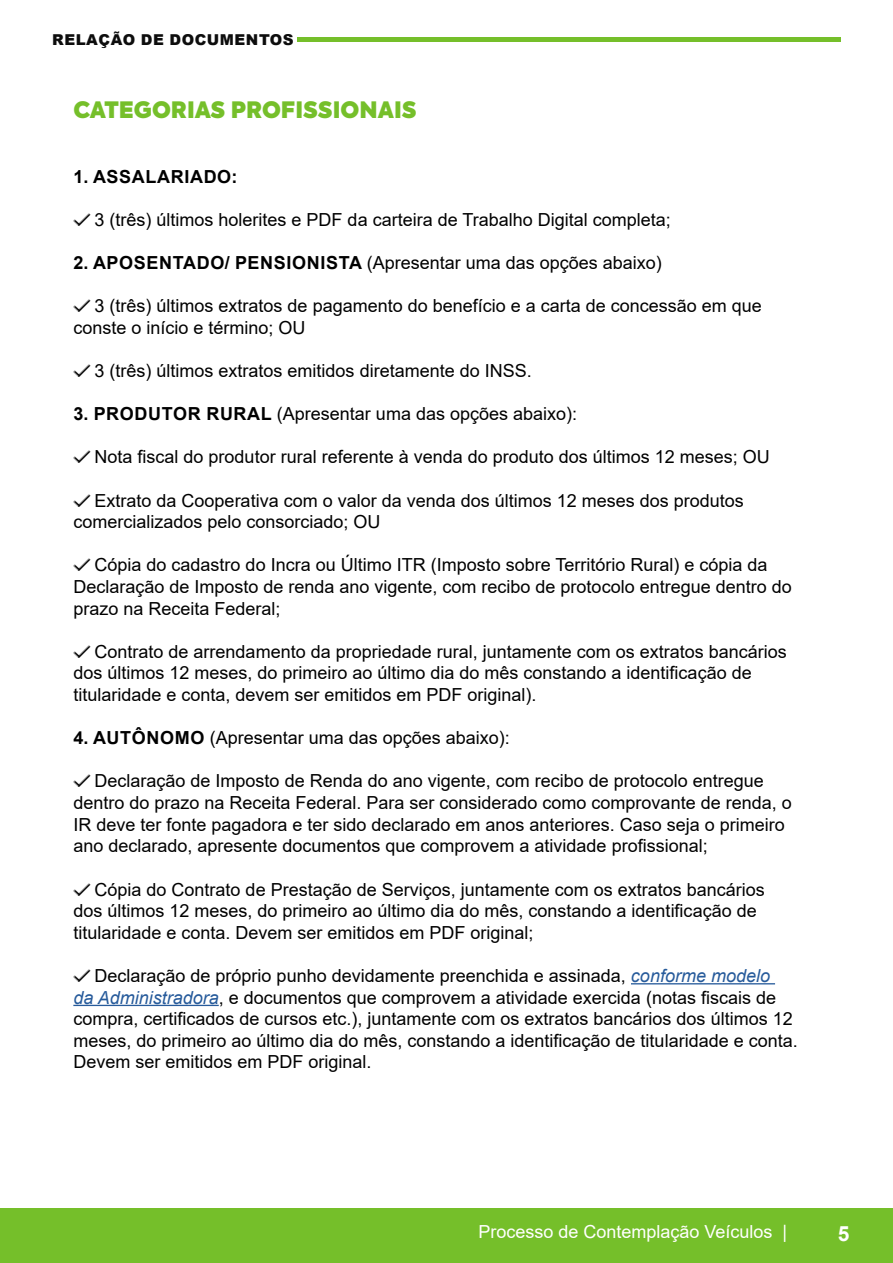
<style>
.page{position:relative;width:893px;height:1263px;background:#fff}
.page>*{position:absolute;margin:0;border:0;box-sizing:border-box;transform-origin:0 0}
.t1{font:800 22.5px "Axiforma";color:#75bf2a}
.t2{font:700 21px "Arial";color:#fff}
.t3{font:18px/21.6px "Arial";color:#000}
.t4{font:18px "Arial";color:#fff}
.t5{font:700 18px "Arial";letter-spacing:.035em;color:#000}
.t6{font:900 15px "Arial";letter-spacing:.035em;color:#0d0d0d}
.s1{font-weight:700}
.s2{font-style:italic;color:#275b9b}
</style>
<div class="page">
<div style="left:0;top:1209px;width:893px;height:54px;background:#75bf2a"></div>
<hr style="left:298px;top:37px;width:543px;height:4px;background:#75bf2a">
<hr style="left:631px;top:983px;width:144px;height:1px;background:#275b9b">
<hr style="left:73px;top:1005px;width:146px;height:1px;background:#275b9b">
<p class="t6" style="left:52px;top:29px;width:243px">RELAÇÃO DE DOCUMENTOS</p>
<p class="t1" style="left:73px;top:93px;width:345px">CATEGORIAS PROFISSIONAIS</p>
<p class="t5" style="left:73px;top:164px;width:166px">1. ASSALARIADO:</p>
<p class="t3" style="left:95px;top:209px;width:578px">3 (três) últimos holerites e PDF da carteira de Trabalho Digital completa;</p>
<p class="t3" style="left:73px;top:252px;width:590px"><span class="s1">2. APOSENTADO/ PENSIONISTA</span> (Apresentar uma das opções abaixo)</p>
<p class="t3" style="left:73px;top:295px;width:690px;text-indent:21px">3 (três) últimos extratos de pagamento do benefício e a carta de concessão em que conste o início e término; OU</p>
<p class="t3" style="left:95px;top:360px;width:439px">3 (três) últimos extratos emitidos diretamente do INSS.</p>
<p class="t3" style="left:73px;top:403px;width:505px"><span class="s1">3. PRODUTOR RURAL</span> (Apresentar uma das opções abaixo):</p>
<p class="t3" style="left:95px;top:446px;width:677px">Nota fiscal do produtor rural referente à venda do produto dos últimos 12 meses; OU</p>
<p class="t3" style="left:73px;top:489px;width:672px;text-indent:21px">Extrato da Cooperativa com o valor da venda dos últimos 12 meses dos produtos comercializados pelo consorciado; OU</p>
<p class="t3" style="left:73px;top:554px;width:720px;text-indent:21px">Cópia do cadastro do Incra ou Último ITR (Imposto sobre Território Rural) e cópia da<br>Declaração de Imposto de renda ano vigente, com recibo de protocolo entregue dentro do prazo na Receita Federal;</p>
<p class="t3" style="left:73px;top:641px;width:715px;text-indent:21px">Contrato de arrendamento da propriedade rural, juntamente com os extratos bancários dos últimos 12 meses, do primeiro ao último dia do mês constando a identificação de titularidade e conta, devem ser emitidos em PDF original).</p>
<p class="t3" style="left:73px;top:727px;width:438px"><span class="s1">4. AUTÔNOMO</span> (Apresentar uma das opções abaixo):</p>
<p class="t3" style="left:73px;top:770px;width:720px;text-indent:21px">Declaração de Imposto de Renda do ano vigente, com recibo de protocolo entregue dentro do prazo na Receita Federal. Para ser considerado como comprovante de renda, o IR deve ter fonte pagadora e ter sido declarado em anos anteriores. Caso seja o primeiro ano declarado, apresente documentos que comprovem a atividade profissional;</p>
<p class="t3" style="left:73px;top:878px;width:693px;text-indent:21px">Cópia do Contrato de Prestação de Serviços, juntamente com os extratos bancários dos últimos 12 meses, do primeiro ao último dia do mês, constando a identificação de titularidade e conta. Devem ser emitidos em PDF original;</p>
<p class="t3" style="left:73px;top:965px;width:726px;text-indent:21px">Declaração de próprio punho devidamente preenchida e assinada, <span class="s2">conforme modelo<br>da Administradora</span>, e documentos que comprovem a atividade exercida (notas fiscais de compra, certificados de cursos etc.), juntamente com os extratos bancários dos últimos 12 meses, do primeiro ao último dia do mês, constando a identificação de titularidade e conta.<br>Devem ser emitidos em PDF original.</p>
<p class="t4" style="left:478px;top:1220px;width:310px">Processo de Contemplação Veículos |</p>
<p class="t2" style="left:838px;top:1218px;width:13px">5</p>
</div>
